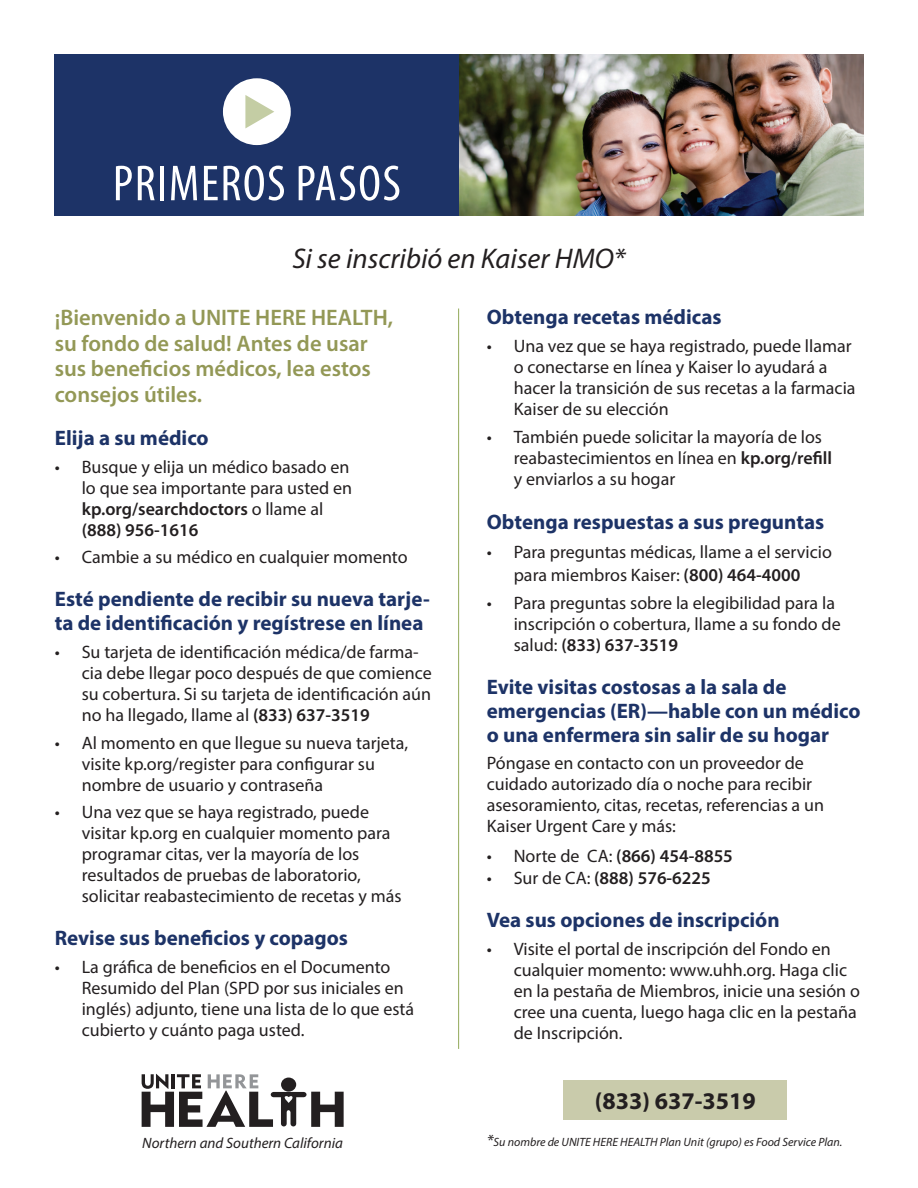
<style>
.page{position:relative;width:918px;height:1188px;background:#fff}
.page>*{position:absolute;margin:0;border:0;box-sizing:border-box;transform-origin:0 0}
.t1{font:condensed 51px "Myriad Pro";letter-spacing:.03em;color:#fff}
.t2{font:italic 28.5px "Myriad Pro";color:#231f20}
.t3{font:700 24px "Myriad Pro";color:#231f20}
.t4{font:600 22.5px/25.5px "Myriad Pro";color:#939856}
.t5{font:700 21px/24px "Myriad Pro";color:#1d3367}
.t6{font:18px/21px "Myriad Pro";color:#231f20}
.t7{font:600 18px "Myriad Pro";color:#231f20}
.t8{font:italic 15px "Myriad Pro";color:#231f20}
.t9{font:italic 12px "Myriad Pro";color:#231f20}
.s1{font-weight:600}
.s2{font-weight:400}
.s3{font-size:16.5px}
</style>
<div class="page">
<img style="left:459px;top:54px;width:405px;height:162px">
<div style="left:55px;top:54px;width:404px;height:162px;background:#1d3367"></div>
<div style="left:223px;top:78px;width:68px;height:67px;background:#fff;border-radius:50%"></div>
<svg style="left:245px;top:95px;width:29px;height:33px"></svg>
<hr style="left:458px;top:309px;width:1px;height:740px;background:#92a959">
<svg style="left:142px;top:1074px;width:202px;height:53px"></svg>
<div style="left:564px;top:1081px;width:223px;height:39px;background:#c9cbab"></div>
<p class="t1" style="left:113px;top:153px;width:290px">PRIMEROS PASOS</p>
<p class="t2" style="left:292px;top:241px;width:335px">Si se inscribió en Kaiser HMO*</p>
<p class="t4" style="left:55px;top:305px;width:340px">¡Bienvenido a UNITE HERE HEALTH, su fondo de salud! Antes de usar sus beneficios médicos, lea estos consejos útiles.</p>
<p class="t5" style="left:55px;top:425px;width:155px">Elija a su médico</p>
<p class="t6" style="left:82px;top:456px;width:272px;text-indent:-27px">• Busque y elija un médico basado en lo que sea importante para usted en <span class="s1">kp.org/searchdoctors</span> o llame al <span class="s1">(888) 956-1616</span></p>
<p class="t6" style="left:55px;top:546px;width:354px">• Cambie a su médico en cualquier momento</p>
<p class="t5" style="left:55px;top:586px;width:377px">Esté pendiente de recibir su nueva tarje&shy;ta de identificación y regístrese en línea</p>
<p class="t6" style="left:82px;top:641px;width:352px;text-indent:-27px">• Su tarjeta de identificación médica/de farma&shy;cia debe llegar poco después de que comience su cobertura. Si su tarjeta de identificación aún no ha llegado, llame al <span class="s1">(833) 637-3519</span></p>
<p class="t6" style="left:82px;top:732px;width:328px;text-indent:-27px">• Al momento en que llegue su nueva tarjeta, visite kp.org/register para configurar su nombre de usuario y contraseña</p>
<p class="t6" style="left:82px;top:802px;width:321px;text-indent:-27px">• Una vez que se haya registrado, puede visitar kp.org en cualquier momento para programar citas, ver la mayoría de los resultados de pruebas de laboratorio, solicitar reabastecimiento de recetas y más</p>
<p class="t5" style="left:55px;top:926px;width:295px">Revise sus beneficios y copagos</p>
<p class="t6" style="left:82px;top:956px;width:334px;text-indent:-27px">• La gráfica de beneficios en el Documento Resumido del Plan (SPD por sus iniciales en inglés) adjunto, tiene una lista de lo que está cubierto y cuánto paga usted.</p>
<p class="t8" style="left:142px;top:1134px;width:202px">Northern and Southern California</p>
<p class="t5" style="left:487px;top:305px;width:236px">Obtenga recetas médicas</p>
<p class="t6" style="left:514px;top:335px;width:343px;text-indent:-27px">• Una vez que se haya registrado, puede llamar o conectarse en línea y Kaiser lo ayudará a hacer la transición de sus recetas a la farmacia Kaiser de su elección</p>
<p class="t6" style="left:514px;top:426px;width:320px;text-indent:-27px">• También puede solicitar la mayoría de los reabastecimientos en línea en <span class="s1">kp.org/refill </span>y enviarlos a su hogar</p>
<p class="t5" style="left:487px;top:509px;width:339px">Obtenga respuestas a sus preguntas</p>
<p class="t6" style="left:487px;top:541px;width:347px;line-height:22.5px;text-align:center">• Para preguntas médicas, llame a el servicio para miembros Kaiser: <span class="s1">(800) 464-4000</span></p>
<p class="t6" style="left:514px;top:592px;width:329px;text-indent:-27px">• Para preguntas sobre la elegibilidad para la inscripción o cobertura, llame a su fondo de salud: <span class="s1">(833) 637-3519</span></p>
<p class="t5" style="left:487px;top:674px;width:375px">Evite visitas costosas a la sala de emergencias (ER)—hable con un médico o una enfermera sin salir de su hogar</p>
<p class="t6" style="left:487px;top:753px;width:339px">Póngase en contacto con un proveedor de cuidado autorizado día o noche para recibir asesoramiento, citas, recetas, referencias a un Kaiser Urgent Care y más:</p>
<p class="t7" style="left:487px;top:844px;width:248px"><span class="s2">• Norte de CA:</span> (866) 454-8855</p>
<p class="t7" style="left:487px;top:867px;width:226px"><span class="s2">• Sur de CA:</span> (888) 576-6225</p>
<p class="t5" style="left:487px;top:907px;width:294px">Vea sus opciones de inscripción</p>
<p class="t6" style="left:514px;top:938px;width:348px;text-indent:-27px">• Visite el portal de inscripción del Fondo en cualquier momento: www.uhh.org. Haga clic en la pestaña de Miembros, inicie una sesión o cree una cuenta, luego haga clic en la pestaña de Inscripción.</p>
<p class="t3" style="left:595px;top:1086px;width:162px">(833) 637-3519</p>
<p class="t9" style="left:487px;top:1135px;width:357px"><span class="s3">*</span>Su nombre de UNITE HERE HEALTH Plan Unit (grupo) es Food Service Plan.</p>
</div>
